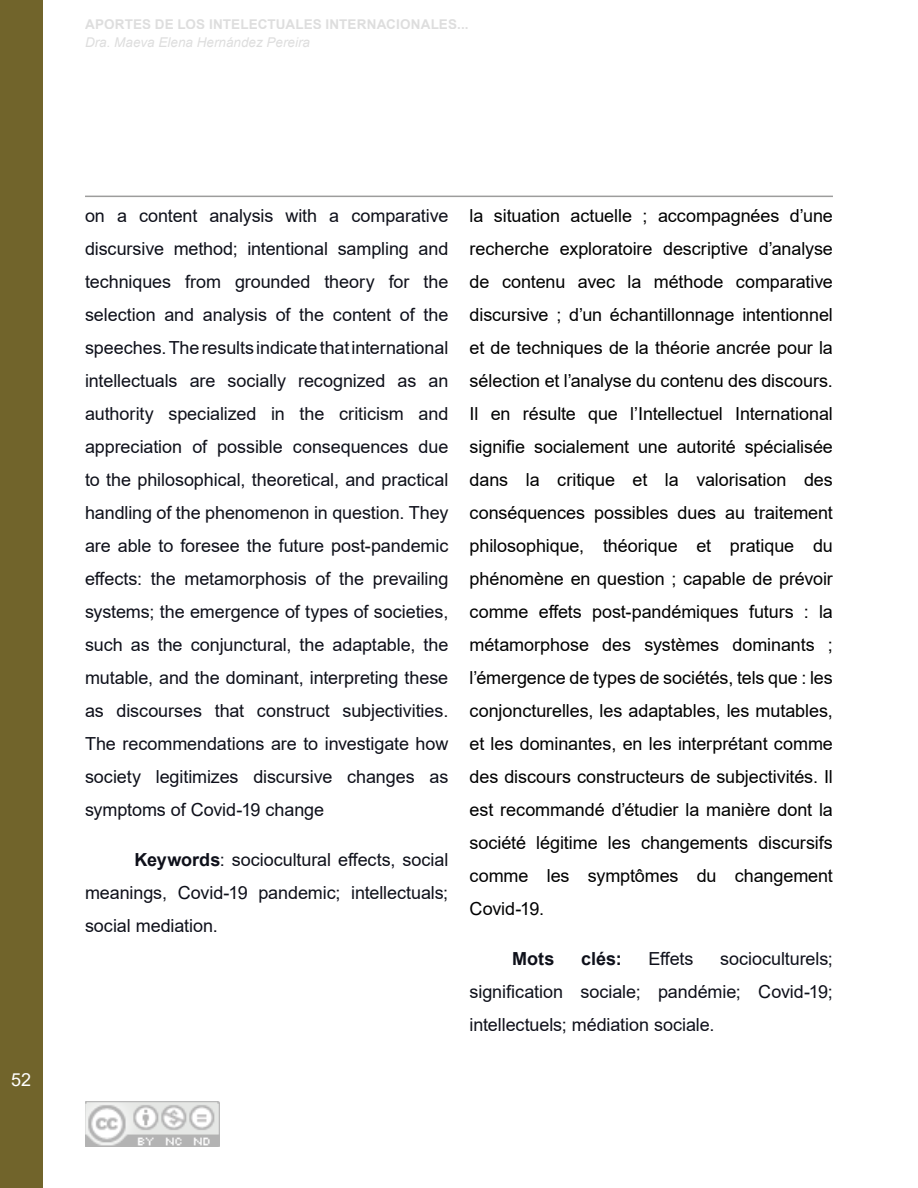
<style>
.page{position:relative;width:918px;height:1188px;background:#fff}
.page>*{position:absolute;margin:0;border:0;box-sizing:border-box;transform-origin:0 0}
.t1{font:18px/33px "Arial";letter-spacing:-.005em;color:#0e101a;text-align:justify}
.t2{font:18px/33px "Arial";letter-spacing:-.005em;color:#000;text-align:justify}
.t3{font:700 18px "Arial";letter-spacing:.005em;color:#0e101a}
.t4{font:18px "Arial";color:#fff}
.t5{font:700 13.5px "Arial";letter-spacing:.01em;color:#dadada}
.t6{font:italic 13.5px "Arial";color:#dadada}
.s1{font-weight:700}
</style>
<div class="page">
<div style="left:0;top:0;width:42px;height:1188px;background:#71642b"></div>
<img style="left:85px;top:1101px;width:134px;height:46px">
<hr style="left:85px;top:196px;width:748px;height:1px;background:#9d9d9c">
<p class="t5" style="left:85px;top:14px;width:385px">APORTES DE LOS INTELECTUALES INTERNACIONALES...</p>
<p class="t6" style="left:85px;top:34px;width:227px">Dra. Maeva Elena Hernández Pereira</p>
<p class="t4" style="left:11px;top:1068px;width:22px">52</p>
<p class="t1" style="left:85px;top:199px;width:365px">on a content analysis with a comparative discursive method; intentional sampling and techniques from grounded theory for the selection and analysis of the content of the speeches. The results indicate that international intellectuals are socially recognized as an authority specialized in the criticism and appreciation of possible consequences due to the philosophical, theoretical, and practical handling of the phenomenon in question. They are able to foresee the future post-pandemic effects: the metamorphosis of the prevailing systems; the emergence of types of societies, such as the conjunctural, the adaptable, the mutable, and the dominant, interpreting these as discourses that construct subjectivities.<br>The recommendations are to investigate how society legitimizes discursive changes as symptoms of Covid-19 change</p>
<p class="t1" style="left:85px;top:843px;width:365px;text-indent:50px"><span class="s1">Keywords</span>: sociocultural effects, social meanings, Covid-19 pandemic; intellectuals; social mediation.</p>
<p class="t2" style="left:470px;top:199px;width:365px">la situation actuelle ; accompagnées d’une recherche exploratoire descriptive d’analyse de contenu avec la méthode comparative discursive ; d’un échantillonnage intentionnel et de techniques de la théorie ancrée pour la sélection et l’analyse du contenu des discours.<br>Il en résulte que l’Intellectuel International signifie socialement une autorité spécialisée dans la critique et la valorisation des conséquences possibles dues au traitement philosophique, théorique et pratique du phénomène en question ; capable de prévoir comme effets post-pandémiques futurs : la métamorphose des systèmes dominants ; l’émergence de types de sociétés, tels que : les conjoncturelles, les adaptables, les mutables, et les dominantes, en les interprétant comme des discours constructeurs de subjectivités. Il est recommandé d’étudier la manière dont la société légitime les changements discursifs comme les symptômes du changement Covid-19.</p>
<p class="t3" style="left:512px;top:946px;width:44px">Mots</p>
<p class="t3" style="left:581px;top:946px;width:42px">clés:</p>
<p class="t1" style="left:648px;top:942px;width:46px">Effets</p>
<p class="t1" style="left:470px;top:942px;width:365px;text-indent:251px">socioculturels; signification sociale; pandémie; Covid-19; intellectuels; médiation sociale.</p>
</div>
